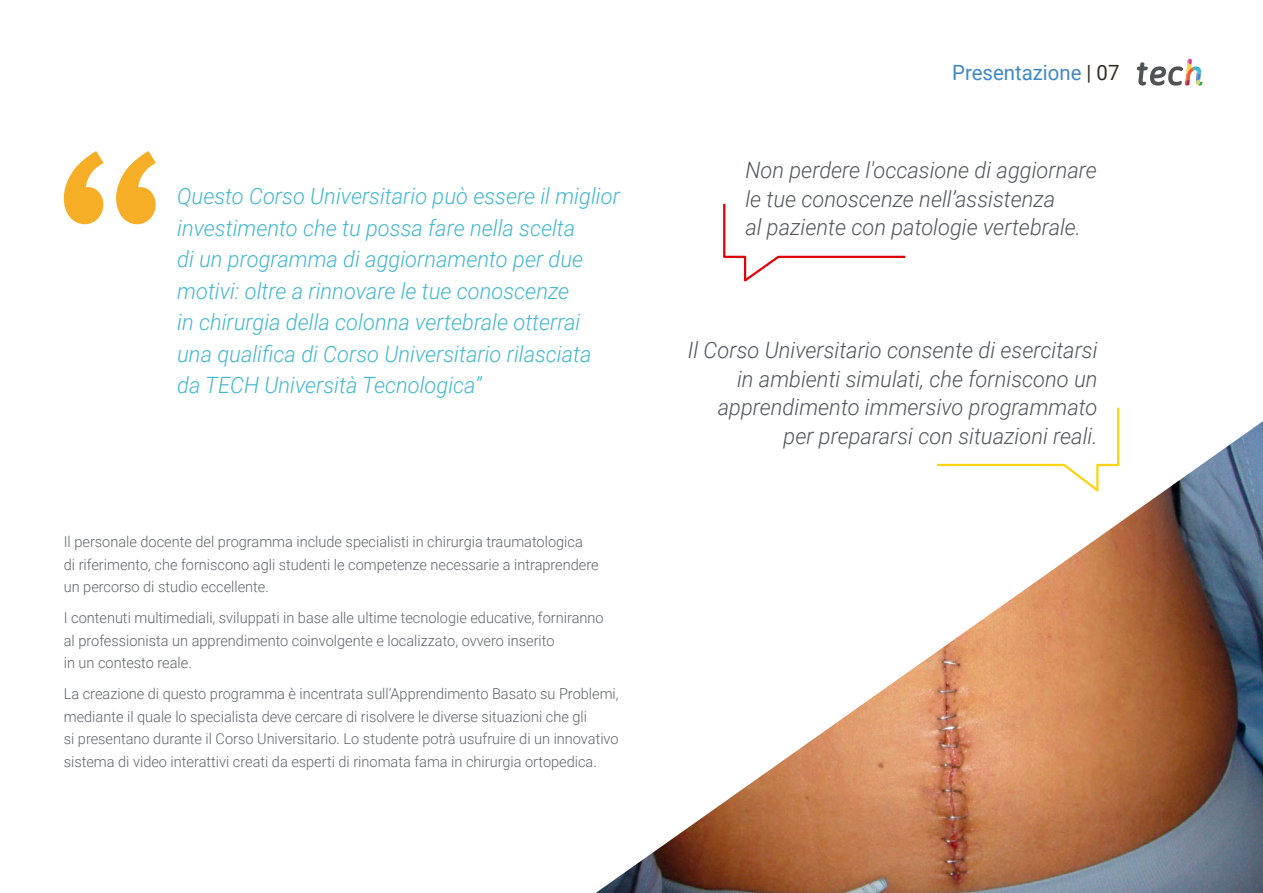
<style>
.page{position:relative;width:1263px;height:893px;background:#fff}
.page>*{position:absolute;margin:0;border:0;box-sizing:border-box;transform-origin:0 0}
.t1{font:italic 300 22.5px/31.5px "Roboto";color:#43b7cf}
.t2{font:italic 300 22.5px/28.5px "Roboto";color:#52555b;text-align:right}
.t3{font:21px "Roboto";color:#4089c5}
.t4{font:300 15px/22.5px "Roboto";color:#61646a}
.s1{color:#312e20}
</style>
<div class="page">
<svg style="left:64px;top:151px;width:92px;height:73px"></svg>
<img style="left:596px;top:421px;width:667px;height:472px">
<svg style="left:723px;top:203px;width:183px;height:79px"></svg>
<svg style="left:1137px;top:59px;width:65px;height:27px"></svg>
<p class="t1" style="left:177px;top:179px;width:444px">Questo Corso Universitario può essere il miglior investimento che tu possa fare nella scelta<br>di un programma di aggiornamento per due motivi: oltre a rinnovare le tue conoscenze<br>in chirurgia della colonna vertebrale otterrai una qualifica di Corso Universitario rilasciata da TECH Università Tecnologica”</p>
<p class="t4" style="left:64px;top:530px;width:536px">Il personale docente del programma include specialisti in chirurgia traumatologica<br>di riferimento, che forniscono agli studenti le competenze necessarie a intraprendere un percorso di studio eccellente.</p>
<p class="t4" style="left:64px;top:606px;width:541px">I contenuti multimediali, sviluppati in base alle ultime tecnologie educative, forniranno al professionista un apprendimento coinvolgente e localizzato, ovvero inserito<br>in un contesto reale.</p>
<p class="t4" style="left:64px;top:682px;width:556px">La creazione di questo programma è incentrata sull’Apprendimento Basato su Problemi, mediante il quale lo specialista deve cercare di risolvere le diverse situazioni che gli<br>si presentano durante il Corso Universitario. Lo studente potrà usufruire di un innovativo sistema di video interattivi creati da esperti di rinomata fama in chirurgia ortopedica.</p>
<h2 class="t3" style="left:952px;top:57px;width:169px">Presentazione <span class="s1">| 07</span></h2>
<h1 class="t2" style="left:745px;top:155px;width:353px;text-align:left">Non perdere l'occasione di aggiornare le tue conoscenze nell’assistenza<br>al paziente con patologie vertebrale.</h1>
<h1 class="t2" style="left:688px;top:335px;width:411px">Il Corso Universitario consente di esercitarsi in ambienti simulati, che forniscono un apprendimento immersivo programmato per prepararsi con situazioni reali.</h1>
</div>
